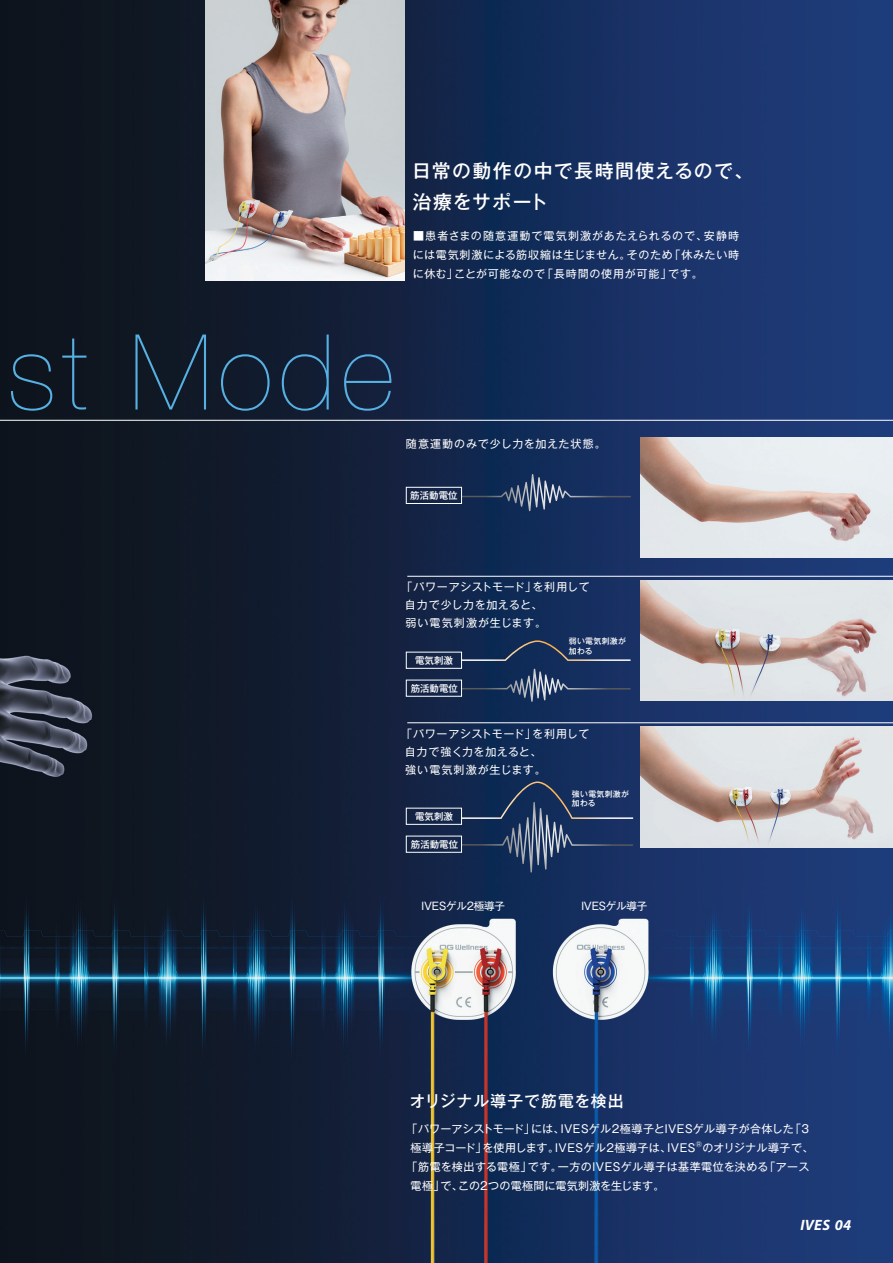
<style>
.page{position:relative;width:893px;height:1263px;background:#fff}
.page>*{position:absolute;margin:0;border:0;box-sizing:border-box;transform-origin:0 0}
.t1{font:200 105px "Helvetica Neue";letter-spacing:.06em;color:#57b0e2}
.t2{font:500 18.9px/31.5px "Gothic MB101 Pro";letter-spacing:.075em;color:#fff}
.t3{font:500 15.75px "Gothic MB101 Pro";letter-spacing:.07em;color:#fff}
.t4{font:italic 700 15px "Myriad";letter-spacing:.02em;color:#fff}
.t5{font:11.1px/18px "Gothic MB101 Pro";letter-spacing:.06em;color:#fff}
.t6{font:10.95px "Gothic MB101 Pro";letter-spacing:.045em;color:#fff}
.t7{font:10.95px/18.9px "Gothic MB101 Pro";letter-spacing:.075em;color:#fff}
.t8{font:10.95px/18.9px "Gothic MB101 Pro";letter-spacing:.02em;color:#fff}
.t9{font:10.95px "Gothic MB101 Pro";color:#fff}
.t10{font:10.5px "Gothic MB101 Pro";letter-spacing:-.015em;color:#fff}
.t11{font:500 9.45px "Gothic MB101 Pro";color:#fff}
.t12{font:500 7.8px/9.4px "Gothic MB101 Pro";letter-spacing:.04em;color:#fff}
.t13{font:7.05px "Gothic MB101 Pro";color:#fff}
</style>
<div class="page">
<img style="left:0;top:0;width:893px;height:1263px">
<img style="left:640px;top:510px;width:253px;height:48px">
<img style="left:640px;top:580px;width:253px;height:120px">
<img style="left:640px;top:727px;width:253px;height:120px">
<svg style="left:462px;top:510px;width:169px;height:1px"></svg>
<svg style="left:461px;top:640px;width:170px;height:21px"></svg>
<svg style="left:462px;top:669px;width:169px;height:33px"></svg>
<svg style="left:462px;top:781px;width:171px;height:91px"></svg>
<img style="left:205px;top:0;width:200px;height:281px">
<hr style="left:407px;top:576px;width:486px;height:1px;background:#fff">
<hr style="left:407px;top:722px;width:486px;height:1px;background:#fff">
<div style="left:406px;top:652px;width:56px;height:17px;border:1px solid #fff"></div>
<div style="left:406px;top:680px;width:56px;height:17px;border:1px solid #fff"></div>
<div style="left:406px;top:808px;width:56px;height:17px;border:1px solid #fff"></div>
<div style="left:406px;top:836px;width:56px;height:17px;border:1px solid #fff"></div>
<svg style="left:0;top:310px;width:893px;height:200px"></svg>
<h2 class="t2" style="left:412px;top:153px;width:343px">日常の動作の中で長時間使えるので、治療をサポート</h2>
<p class="t6" style="left:704px;top:227px;width:37px">安静時</p>
<p class="t7" style="left:669px;top:225px;width:71px;text-indent:-256px">■患者さまの随意運動で電気刺激があたえられるので、<br>「休みたい時</p>
<p class="t6" style="left:413px;top:246px;width:219px">には電気刺激による筋収縮は生じません。</p>
<p class="t6" style="left:627px;top:246px;width:47px">そのため</p>
<p class="t7" style="left:542px;top:263px;width:131px">「長時間の使用が可能」</p>
<p class="t6" style="left:454px;top:265px;width:92px">ことが可能なので</p>
<p class="t6" style="left:413px;top:265px;width:47px">に休む」</p>
<p class="t6" style="left:668px;top:265px;width:36px">です。</p>
<h1 class="t1" style="left:8px;top:291px;width:388px">st Mode</h1>
<p class="t5" style="left:406px;top:434px;width:201px">随意運動のみで少し力を加えた状態。</p>
<p class="t11" style="left:410px;top:488px;width:49px">筋活動電位</p>
<p class="t5" style="left:405px;top:576px;width:143px;text-indent:-4px">「パワーアシストモード」自力で少し力を加えると、弱い電気刺激が生じます。</p>
<p class="t5" style="left:533px;top:576px;width:59px">を利用して</p>
<p class="t11" style="left:415px;top:652px;width:39px">電気刺激</p>
<p class="t11" style="left:411px;top:680px;width:49px">筋活動電位</p>
<p class="t12" style="left:569px;top:636px;width:58px">弱い電気刺激が加わる</p>
<p class="t5" style="left:405px;top:723px;width:143px;text-indent:-4px">「パワーアシストモード」自力で強く力を加えると、強い電気刺激が生じます。</p>
<p class="t5" style="left:532px;top:723px;width:59px">を利用して</p>
<p class="t11" style="left:415px;top:808px;width:39px">電気刺激</p>
<p class="t11" style="left:411px;top:836px;width:49px">筋活動電位</p>
<p class="t12" style="left:572px;top:788px;width:58px">強い電気刺激が加わる</p>
<p class="t10" style="left:422px;top:897px;width:85px">IVESゲル2極導子</p>
<p class="t10" style="left:581px;top:897px;width:68px">IVESゲル導子</p>
<h3 class="t3" style="left:410px;top:1087px;width:215px">オリジナル導子で筋電を検出</h3>
<p class="t9" style="left:407px;top:1120px;width:130px">「パワーアシストモード」</p>
<p class="t6" style="left:790px;top:1120px;width:21px">」3</p>
<p class="t6" style="left:561px;top:1120px;width:234px">IVESゲル2極導子とIVESゲル導子が合体した</p>
<p class="t6" style="left:531px;top:1120px;width:35px">には、</p>
<p class="t13" style="left:696px;top:1139px;width:8px">®</p>
<p class="t6" style="left:702px;top:1139px;width:113px">のオリジナル導子で、</p>
<p class="t6" style="left:411px;top:1139px;width:77px">極導子コード」</p>
<p class="t6" style="left:555px;top:1139px;width:118px">IVESゲル2極導子は、</p>
<p class="t6" style="left:482px;top:1139px;width:78px">を使用します。</p>
<p class="t6" style="left:667px;top:1139px;width:29px">IVES</p>
<p class="t8" style="left:458px;top:1156px;width:208px;text-indent:-52px">「筋電を検出する電極」<br>この2つの電極間に電気刺激を生じます。</p>
<p class="t6" style="left:764px;top:1158px;width:46px">「アース</p>
<p class="t6" style="left:558px;top:1158px;width:212px">一方のIVESゲル導子は基準電位を決める</p>
<p class="t6" style="left:528px;top:1158px;width:36px">です。</p>
<p class="t6" style="left:411px;top:1176px;width:35px">電極」</p>
<p class="t6" style="left:441px;top:1176px;width:24px">で、</p>
<h3 class="t4" style="left:800px;top:1218px;width:52px">IVES 04</h3>
</div>
